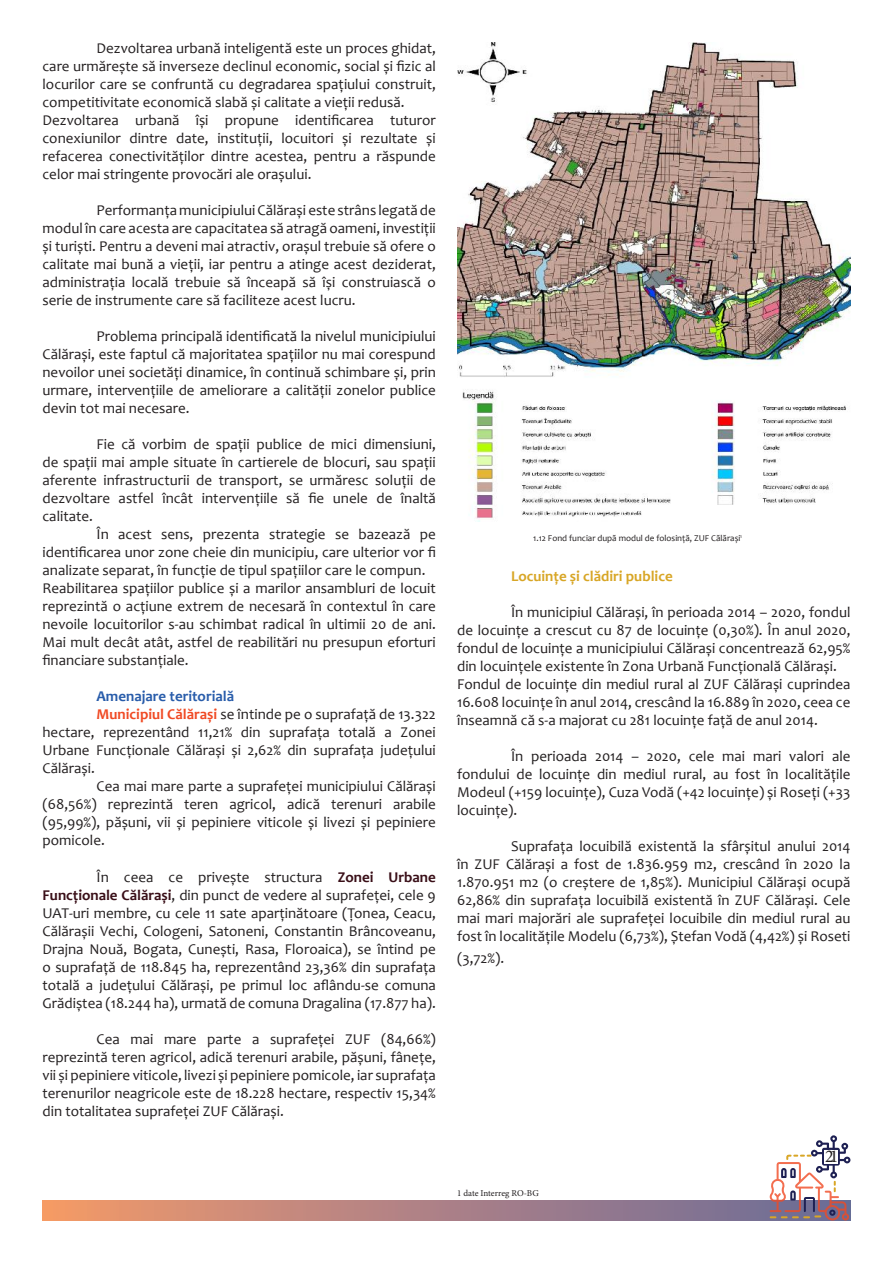
<style>
.page{position:relative;width:893px;height:1263px;background:#fff}
.page>*{position:absolute;margin:0;border:0;box-sizing:border-box;transform-origin:0 0}
.t1{font:18px "Minion Pro";color:#231f20}
.t2{font:15px/18px "Candara";color:#231f20;text-align:justify}
.t3{font:700 15px "Candara";color:#d8a626}
.t4{font:700 15px "Candara";color:#285caa}
.t5{font:9px "Candara";color:#231f20}
.t6{font:9px "Minion Pro";letter-spacing:-.005em;color:#231f20}
.s1{font-weight:700;color:#f04a24}
.s2{font-weight:700;color:#390e17}
</style>
<div class="page">
<svg style="left:43px;top:1201px;width:726px;height:19px;background:#b38382"></svg>
<svg style="left:769px;top:1135px;width:82px;height:85px"></svg>
<div style="left:824px;top:1150px;width:14px;height:13px;background:#fff"></div>
<img style="left:457px;top:43px;width:393px;height:478px">
<p class="t2" style="left:43px;top:39px;width:395px;text-indent:54px">Dezvoltarea urbană inteligentă este un proces ghidat, care urmărește să inverseze declinul economic, social și fizic al locurilor care se confruntă cu degradarea spațiului construit, competitivitate economică slabă și calitate a vieții redusă.</p>
<p class="t2" style="left:43px;top:111px;width:395px">Dezvoltarea urbană își propune identificarea tuturor conexiunilor dintre date, instituții, locuitori și rezultate și refacerea conectivităților dintre acestea, pentru a răspunde celor mai stringente provocări ale orașului.</p>
<p class="t2" style="left:43px;top:201px;width:395px;text-indent:54px">Performanța municipiului Călărași este strâns legată de modul în care acesta are capacitatea să atragă oameni, investiții și turiști. Pentru a deveni mai atractiv, orașul trebuie să ofere o calitate mai bună a vieții, iar pentru a atinge acest deziderat, administrația locală trebuie să înceapă să își construiască o serie de instrumente care să faciliteze acest lucru.</p>
<p class="t2" style="left:43px;top:327px;width:395px;text-indent:54px">Problema principală identificată la nivelul municipiului Călărași, este faptul că majoritatea spațiilor nu mai corespund nevoilor unei societăți dinamice, în continuă schimbare și, prin urmare, intervențiile de ameliorare a calității zonelor publice devin tot mai necesare.</p>
<p class="t2" style="left:43px;top:435px;width:395px;text-indent:54px">Fie că vorbim de spații publice de mici dimensiuni, de spații mai ample situate în cartierele de blocuri, sau spații aferente infrastructurii de transport, se urmăresc soluții de dezvoltare astfel încât intervențiile să fie unele de înaltă calitate.</p>
<p class="t2" style="left:43px;top:525px;width:395px;text-indent:54px">În acest sens, prezenta strategie se bazează pe identificarea unor zone cheie din municipiu, care ulterior vor fi analizate separat, în funcție de tipul spațiilor care le compun.</p>
<p class="t2" style="left:43px;top:579px;width:395px">Reabilitarea spațiilor publice și a marilor ansambluri de locuit reprezintă o acțiune extrem de necesară în contextul în care nevoile locuitorilor s-au schimbat radical în ultimii 20 de ani.<br>Mai mult decât atât, astfel de reabilitări nu presupun eforturi financiare substanțiale.</p>
<p class="t4" style="left:97px;top:687px;width:139px">Amenajare teritorială</p>
<p class="t2" style="left:43px;top:705px;width:395px;text-indent:54px"><span class="s1">Municipiul Călărași</span> se întinde pe o suprafață de 13.322 hectare, reprezentând 11,21% din suprafața totală a Zonei Urbane Funcționale Călărași și 2,62% din suprafața județului Călărași.</p>
<p class="t2" style="left:43px;top:777px;width:395px;text-indent:54px">Cea mai mare parte a suprafeței municipiului Călărași (68,56%) reprezintă teren agricol, adică terenuri arabile (95,99%), pășuni, vii și pepiniere viticole și livezi și pepiniere pomicole.</p>
<p class="t2" style="left:43px;top:867px;width:395px;text-indent:54px">În ceea ce privește structura <span class="s2">Zonei Urbane Funcționale Călărași</span>, din punct de vedere al suprafeței, cele 9<br>UAT-uri membre, cu cele 11 sate aparținătoare (Țonea, Ceacu, Călărașii Vechi, Cologeni, Satoneni, Constantin Brâncoveanu, Drajna Nouă, Bogata, Cunești, Rasa, Floroaica), se întind pe o suprafață de 118.845 ha, reprezentând 23,36% din suprafața totală a județului Călărași, pe primul loc aflându-se comuna Grădiștea (18.244 ha), urmată de comuna Dragalina (17.877 ha).</p>
<p class="t2" style="left:43px;top:1029px;width:395px;text-indent:54px">Cea mai mare parte a suprafeței ZUF (84,66%) reprezintă teren agricol, adică terenuri arabile, pășuni, fânețe, vii și pepiniere viticole, livezi și pepiniere pomicole, iar suprafața terenurilor neagricole este de 18.228 hectare, respectiv 15,34% din totalitatea suprafeței ZUF Călărași.</p>
<p class="t5" style="left:533px;top:533px;width:210px">1.12 Fond funciar după modul de folosință, ZUF Călărași<sup>1</sup></p>
<p class="t3" style="left:511px;top:567px;width:163px">Locuințe și clădiri publice</p>
<p class="t2" style="left:457px;top:603px;width:395px;text-indent:54px">În municipiul Călărași, în perioada 2014 – 2020, fondul de locuințe a crescut cu 87 de locuințe (0,30%). În anul 2020, fondul de locuințe a municipiului Călărași concentrează 62,95% din locuințele existente în Zona Urbană Funcțională Călărași.</p>
<p class="t2" style="left:457px;top:675px;width:395px">Fondul de locuințe din mediul rural al ZUF Călărași cuprindea 16.608 locuințe în anul 2014, crescând la 16.889 în 2020, ceea ce înseamnă că s-a majorat cu 281 locuințe față de anul 2014.</p>
<p class="t2" style="left:457px;top:747px;width:395px;text-indent:54px">În perioada 2014 – 2020, cele mai mari valori ale fondului de locuințe din mediul rural, au fost în localitățile Modeul (+159 locuințe), Cuza Vodă (+42 locuințe) și Roseți (+33 locuințe).</p>
<p class="t2" style="left:457px;top:837px;width:395px;text-indent:54px">Suprafața locuibilă existentă la sfârșitul anului 2014 în ZUF Călărași a fost de 1.836.959 m2, crescând în 2020 la 1.870.951 m2 (o creștere de 1,85%). Municipiul Călărași ocupă 62,86% din suprafața locuibilă existentă în ZUF Călărași. Cele mai mari majorări ale suprafeței locuibile din mediul rural au fost în localitățile Modelu (6,73%), Ștefan Vodă (4,42%) și Roseti</p>
<p class="t2" style="left:457px;top:949px;width:49px">(3,72%).</p>
<p class="t6" style="left:457px;top:1187px;width:83px">1 date Interreg RO-BG</p>
<p class="t1" style="left:825px;top:1144px;width:15px">21</p>
</div>
